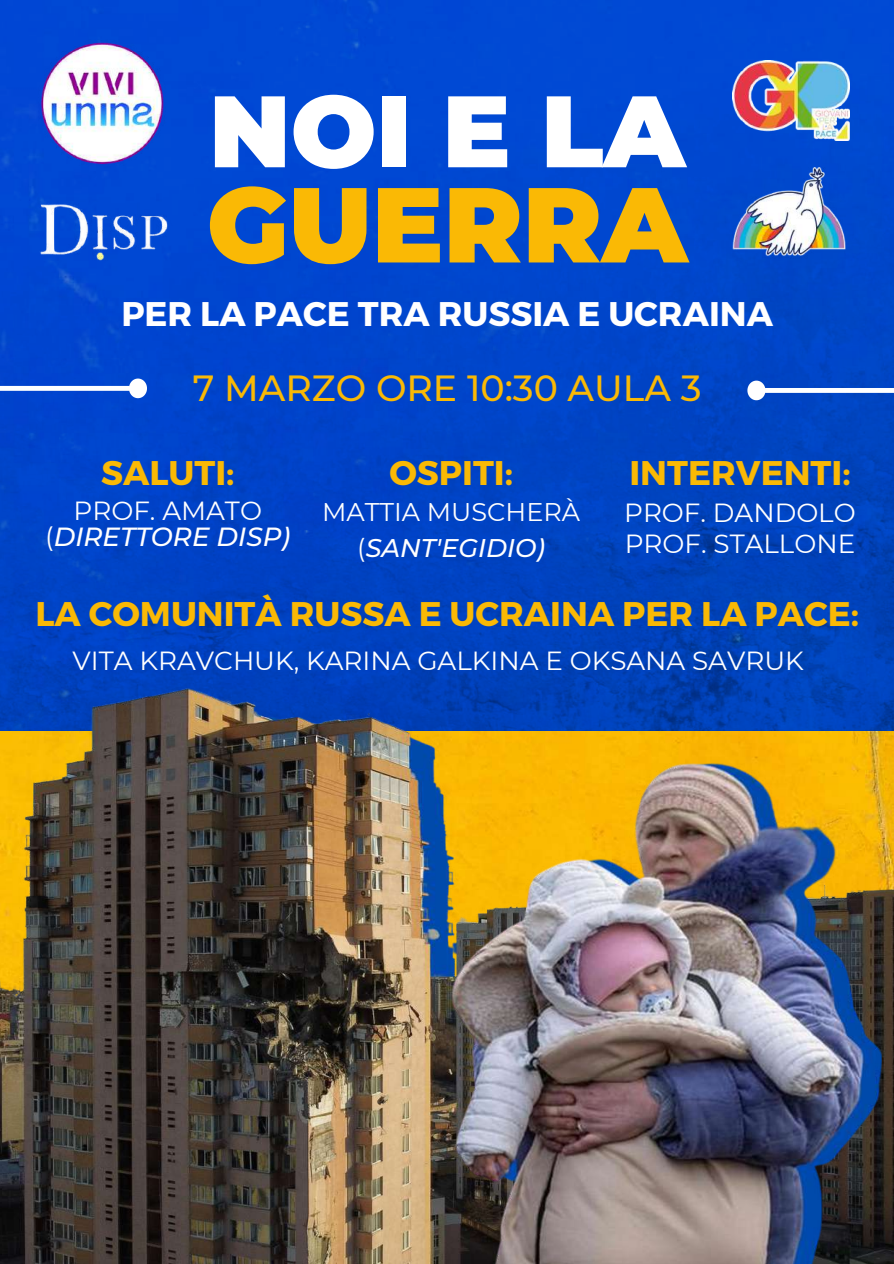
<style>
.page{position:relative;width:894px;height:1264px;background:#fff}
.page>*{position:absolute;margin:0;border:0;box-sizing:border-box;transform-origin:0 0}
.t1{font:900 106.2px "Montserrat";color:#fab905}
.t2{font:900 101.25px "Montserrat";color:#fff}
.t3{font:500 36.3px "Montserrat";color:#fab905}
.t4{font:700 34.2px "Montserrat";color:#fab905}
.t5{font:700 34.2px "Montserrat";color:#fff}
.t6{font:26.25px/30.6px "Montserrat";color:#fff}
.t7{font:italic 500 26.25px/26.5px "Montserrat";color:#fff;text-align:center}
.t8{font:25.5px/35.5px "Montserrat";color:#fff;text-align:center}
.s1{font-weight:400;font-style:normal}
.s2{font-weight:500;font-style:italic}
</style>
<div class="page">
<img style="left:0;top:0;width:893px;height:688px">
<img style="left:39px;top:39px;width:127px;height:128px">
<img style="left:732px;top:60px;width:117px;height:80px">
<img style="left:732px;top:167px;width:113px;height:91px">
<img style="left:28px;top:191px;width:149px;height:75px">
<div style="left:0;top:386px;width:129px;height:5px;background:#fff"></div>
<svg style="left:126px;top:375px;width:24px;height:27px"></svg>
<div style="left:765px;top:388px;width:128px;height:5px;background:#fff"></div>
<svg style="left:744px;top:377px;width:24px;height:27px"></svg>
<img style="left:0;top:688px;width:893px;height:575px">
<img style="left:451px;top:763px;width:429px;height:500px">
<h2 class="t2" style="left:209px;top:69px;width:477px">NOI E LA</h2>
<h1 class="t1" style="left:207px;top:160px;width:482px">GUERRA</h1>
<h3 class="t5" style="left:121px;top:292px;width:653px">PER LA PACE TRA RUSSIA E UCRAINA</h3>
<h3 class="t3" style="left:193px;top:366px;width:510px">7 MARZO ORE 10:30 AULA 3</h3>
<h3 class="t4" style="left:101px;top:450px;width:135px">SALUTI:</h3>
<p class="t7" style="left:45px;top:497px;width:247px"><span class="s1">PROF. AMATO (</span>DIRETTORE DISP)</p>
<h3 class="t4" style="left:389px;top:450px;width:125px">OSPITI:</h3>
<p class="t8" style="left:322px;top:494px;width:259px">MATTIA MUSCHERÀ (<span class="s2">SANT'EGIDIO)</span></p>
<h3 class="t4" style="left:35px;top:591px;width:824px">LA COMUNITÀ RUSSA E UCRAINA PER LA PACE:</h3>
<p class="t6" style="left:73px;top:645px;width:732px">VITA KRAVCHUK, KARINA GALKINA E OKSANA SAVRUK</p>
<h3 class="t4" style="left:629px;top:450px;width:222px">INTERVENTI:</h3>
<p class="t6" style="left:624px;top:497px;width:233px">PROF. DANDOLO<br>PROF. STALLONE</p>
</div>
